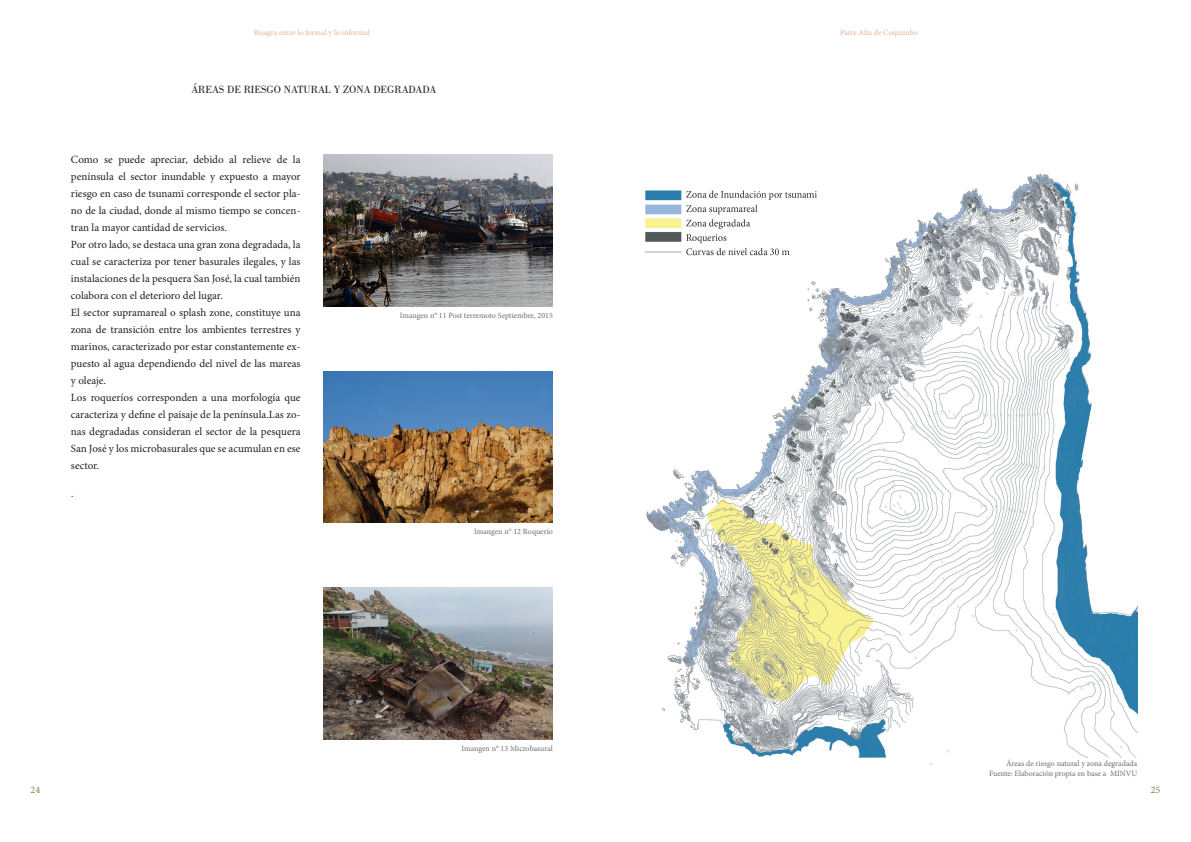
<style>
.page{position:relative;width:1191px;height:842px;background:#fff}
.page>*{position:absolute;margin:0;border:0;box-sizing:border-box;transform-origin:0 0}
.t1{font:300 12px "Calibri";color:#231f20}
.t2{font:11px/17px "Minion Pro";color:#231f20;text-align:justify}
.t3{font:11px "Bodoni BT";color:#231f20}
.t4{font:10px "Minion Pro";color:#74843c}
.t5{font:8px "Minion Pro";color:#6c6d70}
.t6{font:8px "Minion Pro";color:#e3b493}
</style>
<div class="page">
<img style="left:645px;top:173px;width:492px;height:594px">
<img style="left:323px;top:587px;width:230px;height:152px">
<img style="left:323px;top:371px;width:230px;height:152px">
<img style="left:323px;top:155px;width:230px;height:151px">
<p class="t6" style="left:254px;top:27px;width:117px">Bisagra entre lo formal y lo informal</p>
<p class="t6" style="left:840px;top:27px;width:79px">Parte Alta de Coquimbo</p>
<p class="t3" style="left:191px;top:83px;width:246px">ÁREAS DE RIESGO NATURAL Y ZONA DEGRADADA</p>
<p class="t2" style="left:71px;top:151px;width:231px">Como se puede apreciar, debido al relieve de la península el sector inundable y expuesto a mayor riesgo en caso de tsunami corresponde el sector pla&shy;no de la ciudad, donde al mismo tiempo se concen&shy;tran la mayor cantidad de servicios.</p>
<p class="t2" style="left:71px;top:236px;width:231px">Por otro lado, se destaca una gran zona degradada, la cual se caracteriza por tener basurales ilegales, y las instalaciones de la pesquera San José, la cual también colabora con el deterioro del lugar.</p>
<p class="t2" style="left:71px;top:304px;width:231px">El sector supramareal o splash zone, constituye una zona de transición entre los ambientes terrestres y marinos, caracterizado por estar constantemente ex&shy;puesto al agua dependiendo del nivel de las mareas y oleaje.</p>
<p class="t2" style="left:71px;top:389px;width:231px">Los roqueríos corresponden a una morfología que caracteriza y define el paisaje de la península.Las zo&shy;nas degradadas consideran el sector de la pesquera San José y los microbasurales que se acumulan en ese sector.</p>
<p class="t1" style="left:71px;top:486px;width:4px">.</p>
<p class="t5" style="left:400px;top:310px;width:155px">Imangen n° 11 Post terremoto Septiembre, 2015</p>
<p class="t5" style="left:474px;top:526px;width:80px">Imangen n° 12 Roquerío</p>
<p class="t5" style="left:461px;top:743px;width:93px">Imangen n° 13 Microbasural</p>
<p class="t5" style="left:1006px;top:758px;width:133px">Áreas de riesgo natural y zona degradada</p>
<p class="t5" style="left:989px;top:768px;width:150px">Fuente: Elaboración propia en base a MINVU</p>
<p class="t4" style="left:31px;top:783px;width:11px">24</p>
<p class="t4" style="left:1150px;top:783px;width:11px">25</p>
</div>
